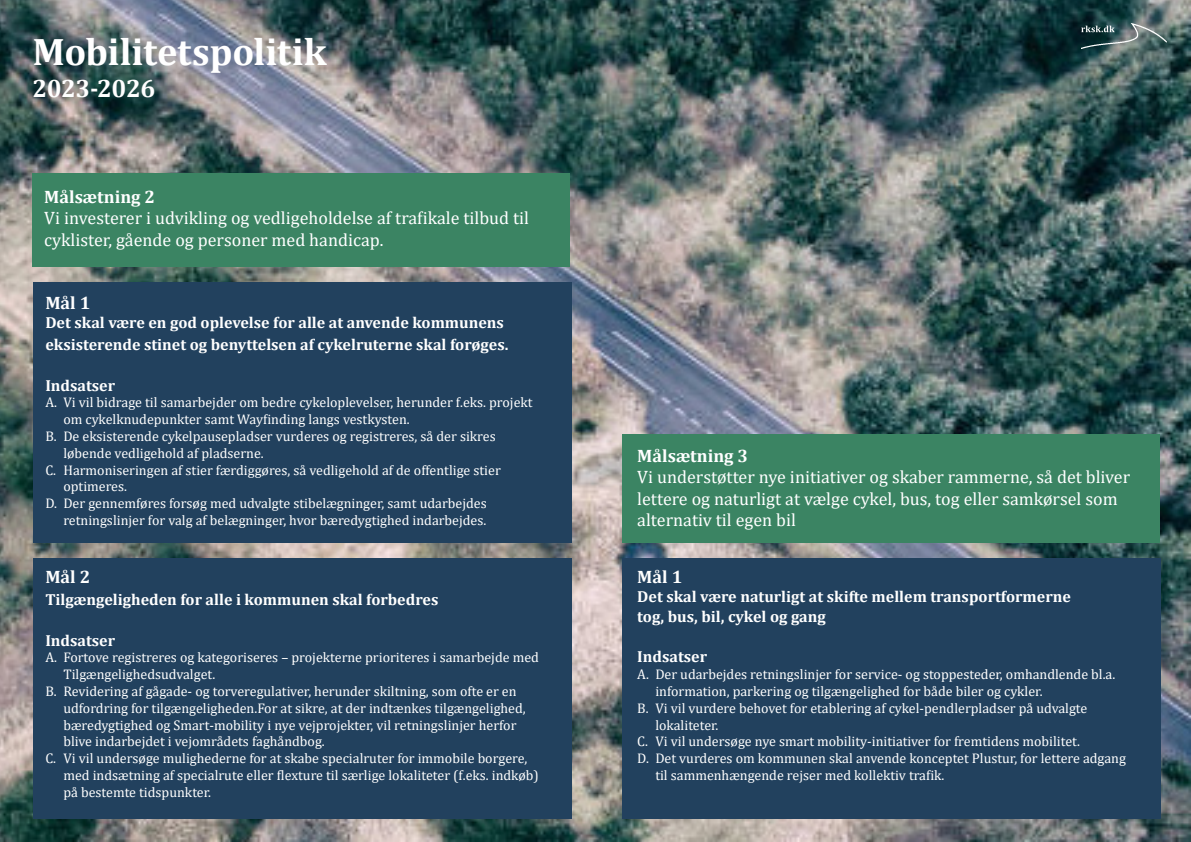
<style>
.page{position:relative;width:1191px;height:842px;background:#fff}
.page>*{position:absolute;margin:0;border:0;box-sizing:border-box;transform-origin:0 0}
.t1{font:700 38.5px "Cambria";letter-spacing:-.005em;color:#fff}
.t2{font:700 25.2px "Cambria";letter-spacing:-.025em;color:#fff}
.t3{font:18px/21.6px "Cambria";color:#fff}
.t4{font:18px/21.6px "Cambria 2";color:#fff}
.t5{font:700 18px "Cambria";color:#fff}
.t6{font:700 16px/21.6px "Cambria";color:#fff}
.t7{font:14px/16.8px "Cambria 2";color:#fff}
.t8{font:14px "Cambria";color:#fff}
.s1{font-family:"Cambria"}
.s2{font-family:"Cambria 2"}
</style>
<div class="page">
<img style="left:0;top:0;width:1191px;height:842px">
<div style="left:33px;top:173px;width:537px;height:94px;background:#3b8463"></div>
<div style="left:621px;top:434px;width:538px;height:108px;background:#3b8463"></div>
<div style="left:33px;top:282px;width:538px;height:260px;background:#22415e"></div>
<div style="left:33px;top:558px;width:538px;height:261px;background:#22415e"></div>
<div style="left:621px;top:558px;width:539px;height:261px;background:#22415e"></div>
<img style="left:1081px;top:24px;width:85px;height:25px">
<h1 class="t1" style="left:33px;top:25px;width:295px">Mobilitetspolitik</h1>
<h2 class="t2" style="left:33px;top:70px;width:124px">2023-2026</h2>
<h2 class="t5" style="left:44px;top:184px;width:112px">Målsætning 2</h2>
<p class="t4" style="left:44px;top:207px;width:486px">Vi investerer i udvikling og vedligeholdelse af trafikale tilbud til cyklister, gående og personer med handicap.</p>
<h3 class="t5" style="left:45px;top:290px;width:47px">Mål 1</h3>
<p class="t6" style="left:45px;top:311px;width:464px">Det skal være en god oplevelse for alle at anvende kommunens eksisterende stinet og benyttelsen af cykelruterne skal forøges.</p>
<h4 class="t6" style="left:45px;top:374px;width:71px">Indsatser</h4>
<p class="t7" style="left:63px;top:394px;width:471px;text-indent:-18px"><span class="s1">A.</span> Vi vil bidrage til samarbejder om bedre cykeloplevelser, herunder f.eks. projekt om cykelknudepunkter samt Wayfinding langs vestkysten.</p>
<p class="t7" style="left:63px;top:428px;width:434px;text-indent:-18px"><span class="s1">B.</span> De eksisterende cykelpausepladser vurderes og registreres, så der sikres løbende vedligehold af pladserne.</p>
<p class="t7" style="left:63px;top:461px;width:439px;text-indent:-18px"><span class="s1">C.</span> Harmoniseringen af stier færdiggøres, så vedligehold af de offentlige stier <span class="s1">optimeres.</span></p>
<p class="t7" style="left:45px;top:495px;width:443px;text-align:right"><span class="s1">D. Der gennemføres forsøg med udvalgte stibelægninger, samt udarbejdes </span>retningslinjer for valg af belægninger, hvor bæredygtighed indarbejdes.</p>
<h3 class="t5" style="left:45px;top:564px;width:47px">Mål 2</h3>
<p class="t6" style="left:45px;top:588px;width:394px">Tilgængeligheden for alle i kommunen skal forbedres</p>
<h4 class="t6" style="left:45px;top:629px;width:71px">Indsatser</h4>
<p class="t7" style="left:63px;top:649px;width:477px;text-indent:-18px"><span class="s1">A.</span> Fortove registreres og kategoriseres – projekterne prioriteres i samarbejde med<br>Tilgængelighedsudvalget.</p>
<p class="t7" style="left:63px;top:683px;width:464px;text-indent:-18px"><span class="s1">B.</span> Revidering af gågade- og torveregulativer, herunder skiltning, som ofte er en udfordring for tilgængeligheden.For at sikre, at der indtænkes tilgængelighed, bæredygtighed og Smart-mobility i nye vejprojekter, vil retningslinjer herfor blive indarbejdet i vejområdets faghåndbog.</p>
<p class="t7" style="left:63px;top:750px;width:477px;text-indent:-18px"><span class="s1">C.</span> Vi vil undersøge mulighederne for at skabe specialruter for immobile borgere, med indsætning af specialrute eller flexture til særlige lokaliteter (f.eks. indkøb) <span class="s1">på bestemte tidspunkter.</span></p>
<h2 class="t5" style="left:637px;top:443px;width:112px">Målsætning 3</h2>
<p class="t3" style="left:637px;top:466px;width:494px">Vi understøtter nye initiativer og skaber rammerne, så det bliver <span class="s2">lettere og naturligt at vælge cykel, bus, tog eller samkørsel som </span>alternativ til egen bil</p>
<h3 class="t5" style="left:637px;top:564px;width:47px">Mål 1</h3>
<p class="t6" style="left:637px;top:587px;width:435px;line-height:19.2px">Det skal være naturligt at skifte mellem transportformerne tog, bus, bil, cykel og gang</p>
<h4 class="t6" style="left:637px;top:645px;width:71px">Indsatser</h4>
<p class="t7" style="left:655px;top:666px;width:461px;text-indent:-18px"><span class="s1">A.</span> Der udarbejdes retningslinjer for service- og stoppesteder, omhandlende bl.a. information, parkering og tilgængelighed for både biler og cykler.</p>
<p class="t7" style="left:655px;top:699px;width:433px;text-indent:-18px"><span class="s1">B.</span> Vi vil vurdere behovet for etablering af cykel-pendlerpladser på udvalgte <span class="s1">lokaliteter.</span></p>
<p class="t8" style="left:637px;top:733px;width:444px">C. Vi vil undersøge nye smart mobility-initiativer for fremtidens mobilitet.</p>
<p class="t7" style="left:655px;top:750px;width:472px;text-indent:-18px"><span class="s1">D.</span> Det vurderes om kommunen skal anvende konceptet Plustur, for lettere adgang til sammenhængende rejser med kollektiv trafik.</p>
</div>
